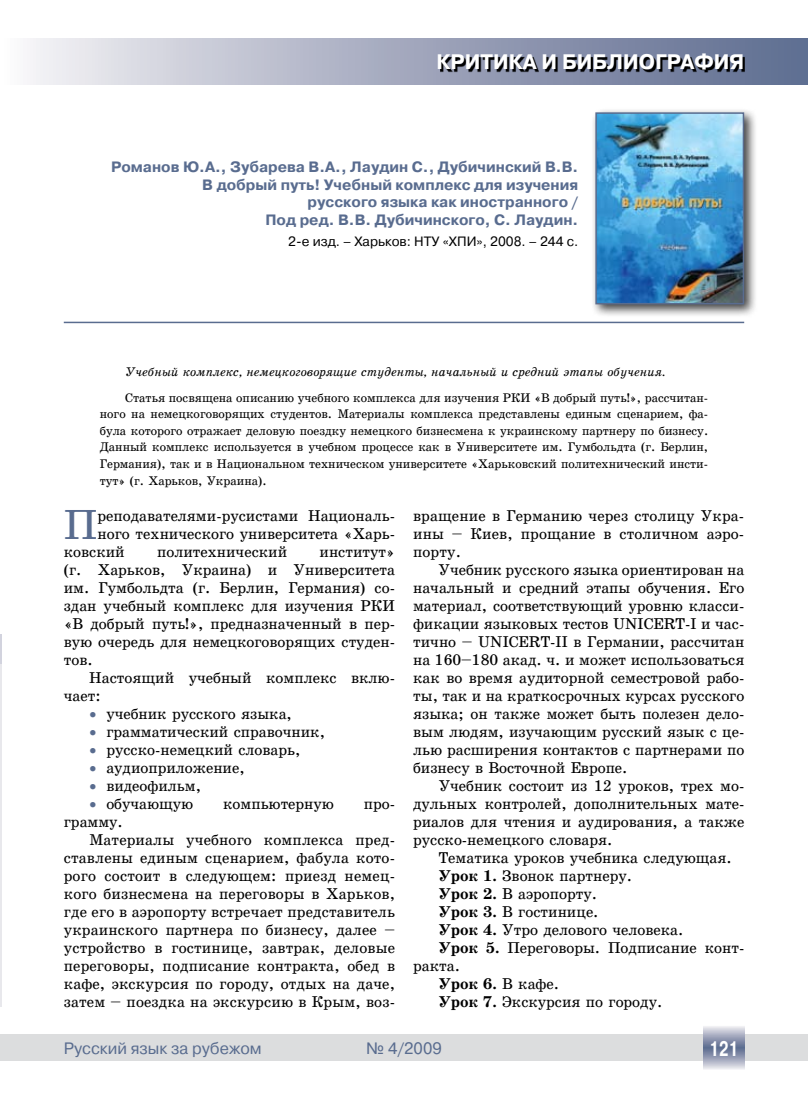
<style>
.page{position:relative;width:808px;height:1106px;background:#fff}
.page>*{position:absolute;margin:0;border:0;box-sizing:border-box;transform-origin:0 0}
.t1{font:40.35px "School Plain";color:#596c8f}
.t2{font:700 21px "Pragmatica C";color:#fff}
.t3{font:700 21px "Pragmatica C";color:#fff;scale:.7 1}
.t4{font:16.5px "Pragmatica C";color:#596c8f}
.t5{font:15px/18px "School Plain";color:#000;text-align:justify}
.t6{font:700 15px/17.7px "Pragmatica C";color:#596c8f;text-align:right}
.t7{font:700 15px "School";color:#000}
.t8{font:13.5px "Pragmatica C";color:#000}
.t9{font:12px/16.5px "School Plain";color:#000;text-align:justify}
.t10{font:italic 12px "School";color:#000}
.s1{color:#596c8f}
.s2{font-family:"School";font-weight:700}
.s3{font-family:"School Plain";font-weight:400}
</style>
<div class="page">
<div style="left:0;top:1034px;width:808px;height:26px;background:#dcddde"></div>
<svg style="left:704px;top:1026px;width:40px;height:43px;background:#a0a6bc"></svg>
<div style="left:0;top:38px;width:808px;height:46px;background:linear-gradient(to right,#f5f2f5,#59678c)"></div>
<svg style="left:440px;top:56px;width:368px;height:29px;background:#60687f"></svg>
<div style="left:590px;top:107px;width:174px;height:217px;background:#000;opacity:.75"></div>
<img style="left:598px;top:115px;width:143px;height:186px">
<div style="left:595px;top:112px;width:149px;height:192px;border:2px solid #596c8f"></div>
<hr style="left:64px;top:322px;width:680px;height:1px;background:#596c8f">
<hr style="left:0;top:645px;width:2px;height:361px;background:#e8e8ec">
<hr style="left:0;top:634px;width:2px;height:29px;background:#d2d3de">
<div style="left:0;top:644px;width:55px;height:31px;background:#fff"></div>
<h2 class="t2" style="left:436px;top:51px;width:44px">КРИТИКА</h2>
<h2 class="t2" style="left:541px;top:51px;width:37px">И БИБЛИ</h2>
<h2 class="t2" style="left:639px;top:51px;width:59px">ОГРАФИЯ</h2>
<p class="t6" style="left:111px;top:158px;width:469px">Романов Ю.А., Зубарева В.А., Лаудин С., Дубичинский В.В.<br>В добрый путь! Учебный комплекс для изучения<br>русского языка как иностранного /<br>Под ред. В.В. Дубичинского, С. Лаудин.</p>
<p class="t8" style="left:288px;top:234px;width:292px">2-е изд. – Харьков: НТУ «ХПИ», 2008. – 244 с.</p>
<p class="t10" style="left:125px;top:365px;width:45px">Учебныйк</p>
<p class="t10" style="left:190px;top:365px;width:297px">омплекс, немецкоговорящие студенты, начальныйи</p>
<p class="t10" style="left:513px;top:365px;width:154px">средний этапы обучения.</p>
<p class="t9" style="left:100px;top:389px;width:610px;text-indent:26px">Статья посвящена описанию учебного комплекса для изучения РКИ «В добрый путь!», рассчитан&shy;ного на немецкоговорящих студентов. Материалы комплекса представлены единым сценарием, фа&shy;була которого отражает деловую поездку немецкого бизнесмена к украинскому партнеру по бизнесу.<br>Данный комплекс используется в учебном процессе как в Университете им. Гумбольдта (г. Берлин, Германия), так и в Национальном техническом университете «Харьковский политехнический инсти&shy;тут» (г. Харьков, Украина).</p>
<h1 class="t1" style="left:64px;top:500px;width:32px">П</h1>
<p class="t5" style="left:98px;top:506px;width:299px">реподавателями-русистами Националь-</p>
<p class="t5" style="left:98px;top:524px;width:299px">ного технического университета «Харь-</p>
<p class="t5" style="left:64px;top:542px;width:62px">ковский</p>
<p class="t5" style="left:157px;top:542px;width:132px">политехнический</p>
<p class="t5" style="left:64px;top:542px;width:333px;text-align:left;text-indent:256px">институт» (г. Харьков, Украина) и Университета им. Гумбольдта (г. Берлин, Германия) со&shy;здан учебный комплекс для изучения РКИ «В добрый путь!», предназначенный в пер&shy;вую очередь для немецкоговорящих студен&shy;тов.</p>
<p class="t5" style="left:64px;top:668px;width:333px;text-indent:26px">Настоящий учебный комплекс вклю&shy;чает:</p>
<p class="t5" style="left:89px;top:704px;width:204px"><span class="s1">•</span> учебник русского языка,</p>
<p class="t5" style="left:89px;top:722px;width:237px"><span class="s1">•</span> грамматический справочник,</p>
<p class="t5" style="left:89px;top:740px;width:213px"><span class="s1">•</span> русско-немецкий словарь,</p>
<p class="t5" style="left:89px;top:758px;width:157px"><span class="s1">•</span> аудиоприложение,</p>
<p class="t5" style="left:89px;top:776px;width:113px"><span class="s1">•</span> видеофильм,</p>
<p class="t5" style="left:89px;top:794px;width:105px"><span class="s1">•</span> обучающую</p>
<p class="t5" style="left:223px;top:794px;width:112px">компьютерную</p>
<p class="t5" style="left:364px;top:794px;width:33px">про-</p>
<p class="t5" style="left:64px;top:812px;width:61px">грамму.</p>
<p class="t5" style="left:89px;top:830px;width:307px">Материалы учебного комплекса пред-</p>
<p class="t5" style="left:64px;top:848px;width:333px">ставлены единым сценарием, фабула кото-</p>
<p class="t5" style="left:64px;top:866px;width:333px">рого состоит в следующем: приезд немец-</p>
<p class="t5" style="left:64px;top:884px;width:333px">кого бизнесмена на переговоры в Харьков,</p>
<p class="t5" style="left:64px;top:902px;width:333px">где его в аэропорту встречает представитель</p>
<p class="t5" style="left:64px;top:920px;width:333px">украинского партнера по бизнесу, далее –</p>
<p class="t5" style="left:64px;top:938px;width:333px">устройство в гостинице, завтрак, деловые</p>
<p class="t5" style="left:64px;top:956px;width:333px">переговоры, подписание контракта, обед в</p>
<p class="t5" style="left:64px;top:974px;width:333px">кафе, экскурсия по городу, отдых на даче,</p>
<p class="t5" style="left:64px;top:992px;width:333px">затем – поездка на экскурсию в Крым, воз-</p>
<p class="t5" style="left:413px;top:506px;width:333px">вращение в Германию через столицу Укра&shy;ины – Киев, прощание в столичном аэро&shy;порту.</p>
<p class="t5" style="left:413px;top:560px;width:333px;text-indent:25px">Учебник русского языка ориентирован на начальный и средний этапы обучения. Его материал, соответствующий уровню класси&shy;фикации языковых тестов UNICERT-I и час&shy;тично – UNICERT-II в Германии, рассчитан на 160–180 акад. ч. и может использоваться как во время аудиторной семестровой рабо&shy;ты, так и на краткосрочных курсах русского языка; он также может быть полезен дело&shy;вым людям, изучающим русский язык с це&shy;лью расширения контактов с партнерами по бизнесу в Восточной Европе.</p>
<p class="t5" style="left:413px;top:776px;width:333px;text-indent:26px">Учебник состоит из 12 уроков, трех мо&shy;дульных контролей, дополнительных мате&shy;риалов для чтения и аудирования, а также русско-немецкого словаря.</p>
<p class="t5" style="left:439px;top:848px;width:294px">Тематика уроков учебника следующая.</p>
<p class="t5" style="left:439px;top:866px;width:195px"><span class="s2">Урок 1.</span> Звонок партнеру.</p>
<p class="t5" style="left:439px;top:884px;width:160px"><span class="s2">Урок 2.</span> В аэропорту.</p>
<p class="t5" style="left:439px;top:902px;width:161px"><span class="s2">Урок 3.</span> В гостинице.</p>
<p class="t5" style="left:439px;top:920px;width:246px"><span class="s2">Урок 4.</span> Утро делового человека.</p>
<p class="t5" style="left:439px;top:938px;width:307px"><span class="s2">Урок 5.</span> Переговоры. Подписание конт-</p>
<p class="t5" style="left:413px;top:956px;width:48px">ракта.</p>
<p class="t7" style="left:439px;top:974px;width:122px">Урок 6. <span class="s3">В кафе.</span></p>
<p class="t5" style="left:439px;top:992px;width:225px"><span class="s2">Урок 7.</span> Экскурсия по городу.</p>
<p class="t4" style="left:64px;top:1039px;width:199px">Русский язык за рубежом</p>
<p class="t4" style="left:366px;top:1039px;width:77px">№ 4/2009</p>
<h2 class="t3" style="left:709px;top:1037px;width:43px">121</h2>
</div>
